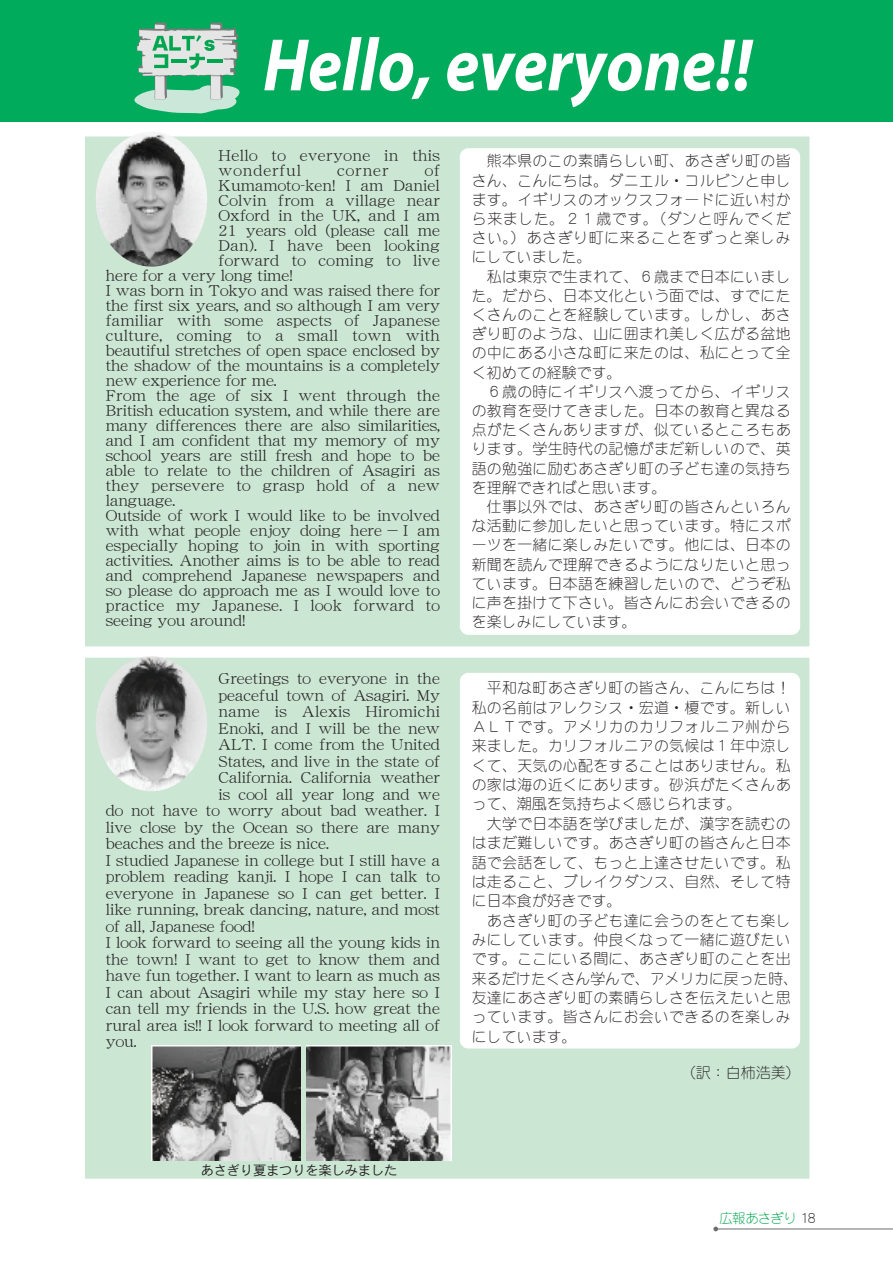
<style>
.page{position:relative;width:893px;height:1263px;background:#fff}
.page>*{position:absolute;margin:0;border:0;box-sizing:border-box;transform-origin:0 0}
.t1{font:italic 700 75px "Myriad";color:#fff;scale:.9 1}
.t2{font:15px "DFPHS Mincho CID W3";color:#231f20}
.t3{font:300 15px "DFPSM Gothic CID";letter-spacing:.015em;color:#231f20}
.t4{font:15px "DFPHS Mincho CID W3";letter-spacing:.02em;color:#231f20}
.t5{font:15px/15px "DFPHS Mincho CID W3";letter-spacing:.025em;color:#231f20}
.t6{font:300 15px "DFPSM Gothic CID";letter-spacing:.04em;color:#231f20}
.t7{font:300 15px "DFPSM Gothic CID";letter-spacing:-.01em;color:#231f20}
.t8{font:13.5px "DFPHS Gothic CID W3";letter-spacing:-.03em;color:#231f20}
.t9{font:300 13.5px "DFPSM Gothic CID";letter-spacing:-.05em;color:#00a54f}
.s1{color:#231f20}
</style>
<div class="page">
<hr style="left:716px;top:1228px;width:177px;height:1px;background:#6c6d70">
<svg style="left:713px;top:1226px;width:5px;height:5px"></svg>
<div style="left:0;top:0;width:893px;height:122px;background:#00ab5b"></div>
<svg style="left:134px;top:22px;width:106px;height:92px"></svg>
<hr style="left:207px;top:59px;width:16px;height:4px;background:#00a54f">
<div style="left:85px;top:136px;width:724px;height:510px;background:#cbe6d3"></div>
<div style="left:460px;top:148px;width:340px;height:487px;background:#fff;border-radius:9px"></div>
<img style="left:96px;top:132px;width:111px;height:135px;border-radius:50%">
<div style="left:85px;top:658px;width:724px;height:521px;background:#cbe6d3"></div>
<div style="left:460px;top:673px;width:340px;height:375px;background:#fff;border-radius:9px"></div>
<img style="left:96px;top:656px;width:111px;height:135px;border-radius:50%">
<img style="left:152px;top:1045px;width:148px;height:116px">
<img style="left:306px;top:1045px;width:146px;height:116px">
<p class="t1" style="left:263px;top:26px;width:545px">Hello, everyone!!</p>
<p class="t5" style="left:219px;top:147px;width:223px">Hello to everyone in this wonderful</p>
<p class="t2" style="left:337px;top:162px;width:53px">corner</p>
<p class="t2" style="left:425px;top:162px;width:17px">of</p>
<p class="t2" style="left:219px;top:177px;width:223px">Kumamoto-ken! I am Daniel</p>
<p class="t4" style="left:219px;top:192px;width:223px">Colvin from a village near</p>
<p class="t2" style="left:219px;top:207px;width:223px">Oxford in the UK, and I am</p>
<p class="t2" style="left:219px;top:222px;width:223px">21 years old (please call me</p>
<p class="t4" style="left:219px;top:237px;width:223px">Dan). I have been looking</p>
<p class="t4" style="left:219px;top:252px;width:223px">forward to coming to live</p>
<p class="t2" style="left:106px;top:267px;width:189px">here for a very long time!</p>
<p class="t2" style="left:106px;top:282px;width:336px">I was born in Tokyo and was raised there for</p>
<p class="t2" style="left:106px;top:297px;width:336px">the first six years, and so although I am very</p>
<p class="t4" style="left:106px;top:312px;width:336px">familiar with some aspects of Japanese</p>
<p class="t5" style="left:106px;top:327px;width:336px">culture, coming to a small town with</p>
<p class="t2" style="left:106px;top:342px;width:336px">beautiful stretches of open space enclosed by</p>
<p class="t2" style="left:106px;top:357px;width:336px">the shadow of the mountains is a completely</p>
<p class="t2" style="left:106px;top:372px;width:172px">new experience for me.</p>
<p class="t2" style="left:106px;top:387px;width:336px">From the age of six I went through the</p>
<p class="t2" style="left:106px;top:402px;width:336px">British education system, and while there are</p>
<p class="t2" style="left:106px;top:417px;width:336px">many differences there are also similarities,</p>
<p class="t2" style="left:106px;top:432px;width:336px">and I am confident that my memory of my</p>
<p class="t2" style="left:106px;top:447px;width:336px">school years are still fresh and hope to be</p>
<p class="t2" style="left:106px;top:462px;width:336px">able to relate to the children of Asagiri as</p>
<p class="t4" style="left:106px;top:477px;width:336px">they persevere to grasp hold of a new</p>
<p class="t2" style="left:106px;top:492px;width:71px">language.</p>
<p class="t2" style="left:106px;top:507px;width:336px">Outside of work I would like to be involved</p>
<p class="t2" style="left:106px;top:522px;width:336px">with what people enjoy doing here － I am</p>
<p class="t2" style="left:106px;top:537px;width:336px">especially hoping to join in with sporting</p>
<p class="t2" style="left:106px;top:552px;width:336px">activities. Another aims is to be able to read</p>
<p class="t2" style="left:106px;top:567px;width:336px">and comprehend Japanese newspapers and</p>
<p class="t2" style="left:106px;top:582px;width:336px">so please do approach me as I would love to</p>
<p class="t4" style="left:106px;top:597px;width:336px">practice my Japanese. I look forward to</p>
<p class="t2" style="left:106px;top:612px;width:141px">seeing you around!</p>
<p class="t2" style="left:219px;top:670px;width:223px">Greetings to everyone in the</p>
<p class="t2" style="left:219px;top:687px;width:223px">peaceful town of Asagiri. My</p>
<p class="t5" style="left:219px;top:704px;width:223px">name is Alexis Hiromichi</p>
<p class="t2" style="left:219px;top:720px;width:223px">Enoki, and I will be the new</p>
<p class="t2" style="left:219px;top:736px;width:223px">ALT. I come from the United</p>
<p class="t2" style="left:219px;top:753px;width:223px">States, and live in the state of</p>
<p class="t2" style="left:219px;top:769px;width:223px">California. California weather</p>
<p class="t2" style="left:219px;top:786px;width:223px">is cool all year long and we</p>
<p class="t2" style="left:106px;top:802px;width:336px">do not have to worry about bad weather. I</p>
<p class="t2" style="left:106px;top:819px;width:336px">live close by the Ocean so there are many</p>
<p class="t2" style="left:106px;top:835px;width:225px">beaches and the breeze is nice.</p>
<p class="t2" style="left:106px;top:852px;width:336px">I studied Japanese in college but I still have a</p>
<p class="t2" style="left:106px;top:868px;width:336px">problem reading kanji. I hope I can talk to</p>
<p class="t2" style="left:106px;top:885px;width:336px">everyone in Japanese so I can get better. I</p>
<p class="t2" style="left:106px;top:901px;width:336px">like running, break dancing, nature, and most</p>
<p class="t2" style="left:106px;top:918px;width:151px">of all, Japanese food!</p>
<p class="t2" style="left:106px;top:934px;width:336px">I look forward to seeing all the young kids in</p>
<p class="t2" style="left:106px;top:951px;width:336px">the town! I want to get to know them and</p>
<p class="t2" style="left:106px;top:967px;width:336px">have fun together. I want to learn as much as</p>
<p class="t2" style="left:106px;top:984px;width:336px">I can about Asagiri while my stay here so I</p>
<p class="t2" style="left:106px;top:1000px;width:336px">can tell my friends in the U.S. how great the</p>
<p class="t2" style="left:106px;top:1017px;width:336px">rural area is!! I look forward to meeting all of</p>
<p class="t2" style="left:106px;top:1033px;width:32px">you.</p>
<p class="t3" style="left:487px;top:153px;width:305px">熊本県のこの素晴らしい町、あさぎり町の皆</p>
<p class="t3" style="left:472px;top:172px;width:320px">さん、こんにちは。ダニエル・コルビンと申し</p>
<p class="t3" style="left:472px;top:191px;width:320px">ます。イギリスのオックスフォードに近い村か</p>
<p class="t6" style="left:472px;top:210px;width:320px">ら来ました。２１歳です。（ダンと呼んでくだ</p>
<p class="t6" style="left:472px;top:230px;width:320px">さい。）あさぎり町に来ることをずっと楽しみ</p>
<p class="t3" style="left:472px;top:249px;width:121px">にしていました。</p>
<p class="t3" style="left:487px;top:268px;width:305px">私は東京で生まれて、６歳まで日本にいまし</p>
<p class="t3" style="left:472px;top:287px;width:320px">た。だから、日本文化という面では、すでにた</p>
<p class="t3" style="left:472px;top:306px;width:320px">くさんのことを経験しています。しかし、あさ</p>
<p class="t3" style="left:472px;top:326px;width:320px">ぎり町のような、山に囲まれ美しく広がる盆地</p>
<p class="t3" style="left:472px;top:345px;width:320px">の中にある小さな町に来たのは、私にとって全</p>
<p class="t3" style="left:472px;top:364px;width:151px">く初めての経験です。</p>
<p class="t3" style="left:487px;top:383px;width:305px">６歳の時にイギリスへ渡ってから、イギリス</p>
<p class="t3" style="left:472px;top:402px;width:320px">の教育を受けてきました。日本の教育と異なる</p>
<p class="t3" style="left:472px;top:422px;width:320px">点がたくさんありますが、似ているところもあ</p>
<p class="t3" style="left:472px;top:441px;width:320px">ります。学生時代の記憶がまだ新しいので、英</p>
<p class="t3" style="left:472px;top:460px;width:320px">語の勉強に励むあさぎり町の子ども達の気持ち</p>
<p class="t3" style="left:472px;top:479px;width:196px">を理解できればと思います。</p>
<p class="t3" style="left:487px;top:498px;width:305px">仕事以外では、あさぎり町の皆さんといろん</p>
<p class="t3" style="left:472px;top:518px;width:320px">な活動に参加したいと思っています。特にスポ</p>
<p class="t3" style="left:472px;top:537px;width:320px">ーツを一緒に楽しみたいです。他には、日本の</p>
<p class="t3" style="left:472px;top:556px;width:320px">新聞を読んで理解できるようになりたいと思っ</p>
<p class="t3" style="left:472px;top:575px;width:320px">ています。日本語を練習したいので、どうぞ私</p>
<p class="t3" style="left:472px;top:594px;width:320px">に声を掛けて下さい。皆さんにお会いできるの</p>
<p class="t3" style="left:472px;top:614px;width:166px">を楽しみにしています。</p>
<p class="t3" style="left:487px;top:680px;width:305px">平和な町あさぎり町の皆さん、こんにちは！</p>
<p class="t3" style="left:472px;top:699px;width:320px">私の名前はアレクシス・宏道・榎です。新しい</p>
<p class="t3" style="left:472px;top:718px;width:320px">ＡＬＴです。アメリカのカリフォルニア州から</p>
<p class="t3" style="left:472px;top:738px;width:320px">来ました。カリフォルニアの気候は１年中涼し</p>
<p class="t3" style="left:472px;top:757px;width:320px">くて、天気の心配をすることはありません。私</p>
<p class="t3" style="left:472px;top:776px;width:320px">の家は海の近くにあります。砂浜がたくさんあ</p>
<p class="t3" style="left:472px;top:796px;width:271px">って、潮風を気持ちよく感じられます。</p>
<p class="t3" style="left:487px;top:815px;width:305px">大学で日本語を学びましたが、漢字を読むの</p>
<p class="t3" style="left:472px;top:835px;width:320px">はまだ難しいです。あさぎり町の皆さんと日本</p>
<p class="t3" style="left:472px;top:854px;width:320px">語で会話をして、もっと上達させたいです。私</p>
<p class="t3" style="left:472px;top:873px;width:320px">は走ること、ブレイクダンス、自然、そして特</p>
<p class="t3" style="left:472px;top:893px;width:151px">に日本食が好きです。</p>
<p class="t3" style="left:487px;top:912px;width:305px">あさぎり町の子ども達に会うのをとても楽し</p>
<p class="t3" style="left:472px;top:931px;width:320px">みにしています。仲良くなって一緒に遊びたい</p>
<p class="t3" style="left:472px;top:951px;width:320px">です。ここにいる間に、あさぎり町のことを出</p>
<p class="t7" style="left:472px;top:970px;width:328px">来るだけたくさん学んで、アメリカに戻った時、</p>
<p class="t3" style="left:472px;top:989px;width:320px">友達にあさぎり町の素晴らしさを伝えたいと思</p>
<p class="t3" style="left:472px;top:1009px;width:320px">っています。皆さんにお会いできるのを楽しみ</p>
<p class="t3" style="left:472px;top:1028px;width:106px">にしています。</p>
<p class="t3" style="left:681px;top:1064px;width:121px">（訳：白柿浩美）</p>
<p class="t8" style="left:201px;top:1163px;width:198px">あさぎり夏まつりを楽しみました</p>
<p class="t9" style="left:719px;top:1210px;width:98px">広報あさぎり <span class="s1">18</span></p>
</div>
